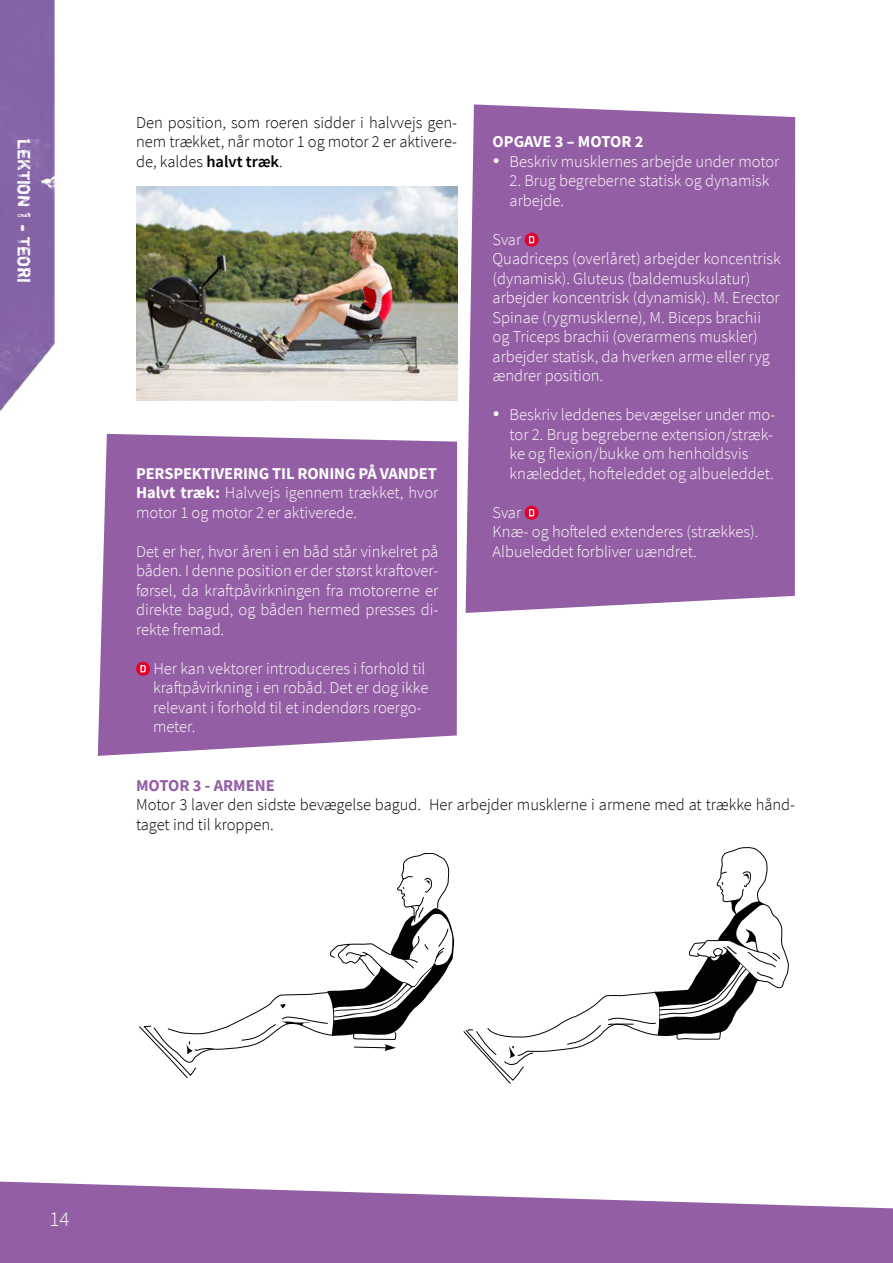
<style>
.page{position:relative;width:893px;height:1263px;background:#fff}
.page>*{position:absolute;margin:0;border:0;box-sizing:border-box;transform-origin:0 0}
.t1{font:300 21px "Source Sans Pro";color:#fff}
.t2{font:18px "Shortcut";color:#fff}
.t3{font:300 16.5px/19.5px "Source Sans Pro";color:#fff}
.t4{font:300 16.5px/19.5px "Source Sans Pro";color:#000}
.t5{font:700 16.5px "Source Sans Pro";color:#fff}
.t6{font:700 16.5px "Source Sans Pro";color:#945ea4}
.s1{font-weight:600}
.s2{font-weight:700}
</style>
<div class="page">
<img style="left:0;top:0;width:182px;height:434px">
<div style="left:98px;top:434px;width:359px;height:322px;background:#945ea4"></div>
<div style="left:136px;top:662px;width:14px;height:14px;background:#e40028;border-radius:50%"></div>
<svg style="left:140px;top:665px;width:6px;height:7px"></svg>
<div style="left:466px;top:104px;width:329px;height:509px;background:#945ea4"></div>
<svg style="left:525px;top:233px;width:14px;height:14px"></svg>
<svg style="left:529px;top:236px;width:5px;height:7px"></svg>
<svg style="left:525px;top:506px;width:14px;height:14px"></svg>
<svg style="left:529px;top:509px;width:5px;height:7px"></svg>
<svg style="left:139px;top:853px;width:315px;height:225px"></svg>
<svg style="left:464px;top:847px;width:325px;height:236px"></svg>
<svg style="left:0;top:1181px;width:893px;height:82px;fill:#945ea4"></svg>
<img style="left:136px;top:186px;width:321px;height:214px">
<p class="t2" style="left:35px;top:139px;width:145px;rotate:90deg">LEKTION 1 - TEORI</p>
<p class="t4" style="left:136px;top:112px;width:323px;text-align:justify">Den position, som roeren sidder i halvvejs gen&shy;nem trækket, når motor 1 og motor 2 er aktivere&shy;de, kaldes <span class="s1">halvt træk</span>.</p>
<p class="t3" style="left:136px;top:463px;width:304px;text-align:justify"><span class="s2">PERSPEKTIVERING TIL RONING PÅ VANDET Halvt træk:</span> Halvvejs igennem trækket, hvor motor 1 og motor 2 er aktiverede.</p>
<p class="t3" style="left:136px;top:541px;width:304px;text-align:justify">Det er her, hvor åren i en båd står vinkelret på båden. I denne position er der størst kraftover&shy;førsel, da kraftpåvirkningen fra motorerne er direkte bagud, og båden hermed presses di&shy;rekte fremad.</p>
<p class="t3" style="left:153px;top:658px;width:277px">Her kan vektorer introduceres i forhold til kraftpåvirkning i en robåd. Det er dog ikke relevant i forhold til et indendørs roergo&shy;meter.</p>
<p class="t5" style="left:493px;top:130px;width:152px">OPGAVE 3 – MOTOR 2</p>
<p class="t3" style="left:493px;top:151px;width:288px">• Beskriv musklernes arbejde under motor</p>
<p class="t3" style="left:510px;top:171px;width:262px">2. Brug begreberne statisk og dynamisk arbejde.</p>
<p class="t3" style="left:493px;top:229px;width:290px">Svar<br>Quadriceps (overlåret) arbejder koncentrisk (dynamisk). Gluteus (baldemuskulatur) arbejder koncentrisk (dynamisk). M. Erector Spinae (rygmusklerne), M. Biceps brachii og Triceps brachii (overarmens muskler) arbejder statisk, da hverken arme eller ryg ændrer position.</p>
<p class="t3" style="left:510px;top:405px;width:267px;text-indent:-17px">• Beskriv leddenes bevægelser under mo&shy;tor 2. Brug begreberne extension/stræk&shy;ke og flexion/bukke om henholdsvis knæleddet, hofteleddet og albueleddet.</p>
<p class="t3" style="left:493px;top:502px;width:267px">Svar<br>Knæ- og hofteled extenderes (strækkes).<br>Albueleddet forbliver uændret.</p>
<p class="t6" style="left:136px;top:774px;width:140px">MOTOR 3 - ARMENE</p>
<p class="t4" style="left:136px;top:795px;width:659px">Motor 3 laver den sidste bevægelse bagud. Her arbejder musklerne i armene med at trække hånd&shy;taget ind til kroppen.</p>
<p class="t1" style="left:49px;top:1206px;width:22px">14</p>
</div>
